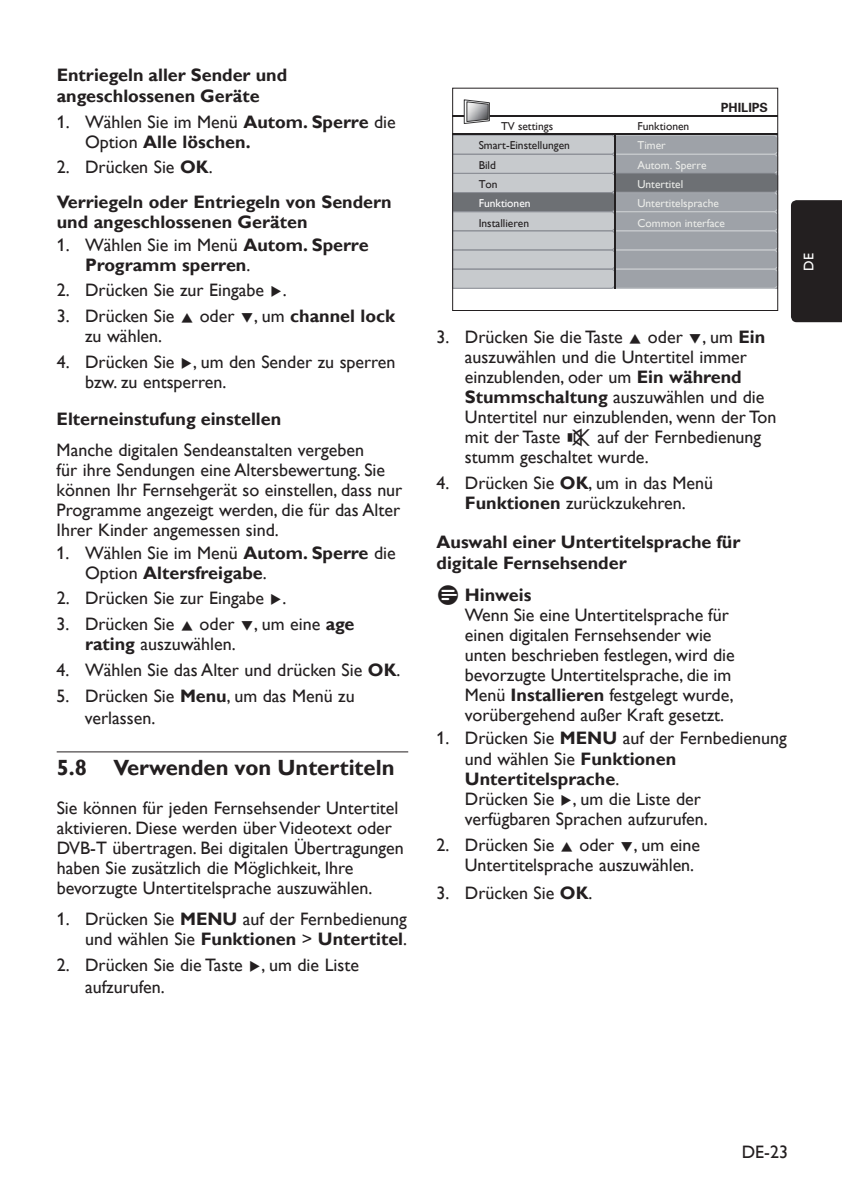
<style>
.page{position:relative;width:842px;height:1191px;background:#fff}
.page>*{position:absolute;margin:0;border:0;box-sizing:border-box;transform-origin:0 0}
.t1{font:700 22px "Gill Sans Alt One WGL";color:#231f20}
.t2{font:18px/20px "Gill Sans Alt One WGL";color:#231f20}
.t3{font:700 18px/21.6px "Gill Sans Alt One WGL";color:#231f20}
.t4{font:14px "Gill Sans Alt One WGL";color:#fff}
.t5{font:12.8px "FZDHTJW GB1 0";color:#231f20}
.t6{font:11.4px/19.2px "Gill Sans Alt One WGL";color:#ebece9}
.t7{font:11.4px/19.2px "Gill Sans Alt One WGL";color:#231f20}
.t8{font:11.4px "Gill Sans Alt One WGL";color:#fff}
.s1{font-weight:700}
.s2{font-weight:400}
.s3{font-family:"Philips DFU"}
</style>
<div class="page">
<div style="left:791px;top:200px;width:51px;height:122px;background:#231f20"></div>
<hr style="left:57px;top:751px;width:351px;height:1px;background:#231f20">
<hr style="left:453px;top:115px;width:325px;height:1px;background:#221f20">
<svg style="left:454px;top:134px;width:325px;height:155px;background:#a9acb1"></svg>
<hr style="left:453px;top:134px;width:325px;height:1px;background:#221f20">
<hr style="left:614px;top:135px;width:1px;height:153px;background:#221f20">
<div style="left:452px;top:88px;width:326px;height:223px;border:1px solid #231f20"></div>
<svg style="left:464px;top:99px;width:26px;height:25px"></svg>
<p class="t3" style="left:57px;top:63px;width:232px">Entriegeln aller Sender und angeschlossenen Geräte</p>
<p class="t2" style="left:85px;top:112px;width:312px;text-indent:-28px">1. Wählen Sie im Menü <span class="s1">Autom. Sperre</span> die<br>Option <span class="s1">Alle löschen.</span></p>
<p class="t3" style="left:57px;top:150px;width:336px;line-height:34.2px"><span class="s2">2. Drücken Sie</span> OK<span class="s2">.<br></span>Verriegeln oder Entriegeln von Sendern</p>
<p class="t3" style="left:57px;top:211px;width:252px">und angeschlossenen Geräten</p>
<p class="t3" style="left:85px;top:234px;width:285px;line-height:20px;text-indent:-28px"><span class="s2">1. Wählen Sie im Menü</span> Autom. Sperre<br>Programm sperren<span class="s2">.</span></p>
<p class="t2" style="left:57px;top:280px;width:231px">2. Drücken Sie zur Eingabe <span class="s3">Æ</span>.</p>
<p class="t2" style="left:85px;top:306px;width:311px;text-indent:-28px">3. Drücken Sie <span class="s3">Î</span> oder <span class="s3">ï</span>, um <span class="s1">channel lock </span>zu wählen.</p>
<p class="t2" style="left:85px;top:351px;width:312px;text-indent:-28px">4. Drücken Sie <span class="s3">Æ</span>, um den Sender zu sperren bzw. zu entsperren.</p>
<p class="t3" style="left:57px;top:407px;width:226px">Elterneinstufung einstellen</p>
<p class="t2" style="left:57px;top:440px;width:347px">Manche digitalen Sendeanstalten vergeben<br>für ihre Sendungen eine Altersbewertung. Sie können Ihr Fernsehgerät so einstellen, dass nur Programme angezeigt werden, die für das Alter Ihrer Kinder angemessen sind.</p>
<p class="t2" style="left:85px;top:542px;width:312px;text-indent:-28px">1. Wählen Sie im Menü <span class="s1">Autom. Sperre</span> die<br>Option <span class="s1">Altersfreigabe</span>.</p>
<p class="t2" style="left:57px;top:588px;width:231px">2. Drücken Sie zur Eingabe <span class="s3">Æ</span>.</p>
<p class="t2" style="left:85px;top:614px;width:271px;text-indent:-28px">3. Drücken Sie <span class="s3">Î</span> oder <span class="s3">ï</span>, um eine <span class="s1">age rating</span> auszuwählen.</p>
<p class="t2" style="left:57px;top:659px;width:345px">4. Wählen Sie das Alter und drücken Sie <span class="s1">OK</span>.</p>
<p class="t2" style="left:85px;top:684px;width:271px;line-height:22px;text-indent:-28px">5. Drücken Sie <span class="s1">Menu</span>, um das Menü zu verlassen.</p>
<p class="t1" style="left:57px;top:752px;width:339px">5.8 Verwenden von Untertiteln</p>
<p class="t2" style="left:57px;top:798px;width:349px">Sie können für jeden Fernsehsender Untertitel aktivieren. Diese werden über Videotext oder DVB-T übertragen. Bei digitalen Übertragungen haben Sie zusätzlich die Möglichkeit, Ihre bevorzugte Untertitelsprache auszuwählen.</p>
<p class="t2" style="left:57px;top:909px;width:352px;text-align:right">1. Drücken Sie <span class="s1">MENU</span> auf der Fernbedienung und wählen Sie <span class="s1">Funktionen</span> &gt; <span class="s1">Untertitel</span>.</p>
<p class="t2" style="left:85px;top:954px;width:275px;line-height:22px;text-indent:-28px">2. Drücken Sie die Taste <span class="s3">Æ</span>, um die Liste aufzurufen.</p>
<p class="t7" style="left:501px;top:117px;width:54px">TV settings</p>
<p class="t7" style="left:637px;top:117px;width:53px">Funktionen</p>
<p class="t7" style="left:479px;top:136px;width:93px">Smart-Einstellungen</p>
<p class="t6" style="left:637px;top:136px;width:30px">Timer</p>
<p class="t5" style="left:721px;top:101px;width:49px">PHILIPS</p>
<p class="t7" style="left:479px;top:155px;width:20px">Bild<br>Ton</p>
<p class="t8" style="left:479px;top:196px;width:53px">Funktionen</p>
<p class="t6" style="left:637px;top:155px;width:83px">Autom. Sperre<br>Untertitel<br>Untertitelsprache</p>
<p class="t7" style="left:479px;top:213px;width:52px">Installieren</p>
<p class="t6" style="left:637px;top:213px;width:89px">Common interface</p>
<p class="t4" style="left:799px;top:271px;width:19px;rotate:-90deg">DE</p>
<p class="t2" style="left:465px;top:327px;width:313px;text-indent:-28px">3. Drücken Sie die Taste <span class="s3">Î</span> oder <span class="s3">ï</span>, um <span class="s1">Ein </span>auszuwählen und die Untertitel immer einzublenden, oder um <span class="s1">Ein während Stummschaltung</span> auszuwählen und die Untertitel nur einzublenden, wenn der Ton mit der Taste <span class="s3">[</span> auf der Fernbedienung stumm geschaltet wurde.</p>
<p class="t2" style="left:437px;top:473px;width:278px;text-align:center">4. Drücken Sie <span class="s1">OK</span>, um in das Menü<br><span class="s1">Funktionen</span> zurückzukehren.</p>
<p class="t3" style="left:436px;top:531px;width:305px">Auswahl einer Untertitelsprache für digitale Fernsehsender</p>
<p class="t3" style="left:465px;top:583px;width:68px">Hinweis</p>
<p class="t2" style="left:465px;top:604px;width:271px">Wenn Sie eine Untertitelsprache für einen digitalen Fernsehsender wie unten beschrieben festlegen, wird die bevorzugte Untertitelsprache, die im Menü <span class="s1">Installieren</span> festgelegt wurde, vorübergehend außer Kraft gesetzt.</p>
<p class="t2" style="left:465px;top:727px;width:323px;text-indent:-28px">1. Drücken Sie <span class="s1">MENU</span> auf der Fernbedienung und wählen Sie <span class="s1">Funktionen<br>Untertitelsprache</span>.<br>Drücken Sie <span class="s3">Æ</span>, um die Liste der verfügbaren Sprachen aufzurufen.</p>
<p class="t2" style="left:465px;top:834px;width:237px;text-indent:-28px">2. Drücken Sie <span class="s3">Î</span> oder <span class="s3">ï</span>, um eine<br>Untertitelsprache auszuwählen.</p>
<p class="t2" style="left:436px;top:882px;width:158px">3. Drücken Sie <span class="s1">OK</span>.</p>
<p class="t2" style="left:742px;top:1141px;width:48px">DE-23</p>
</div>
